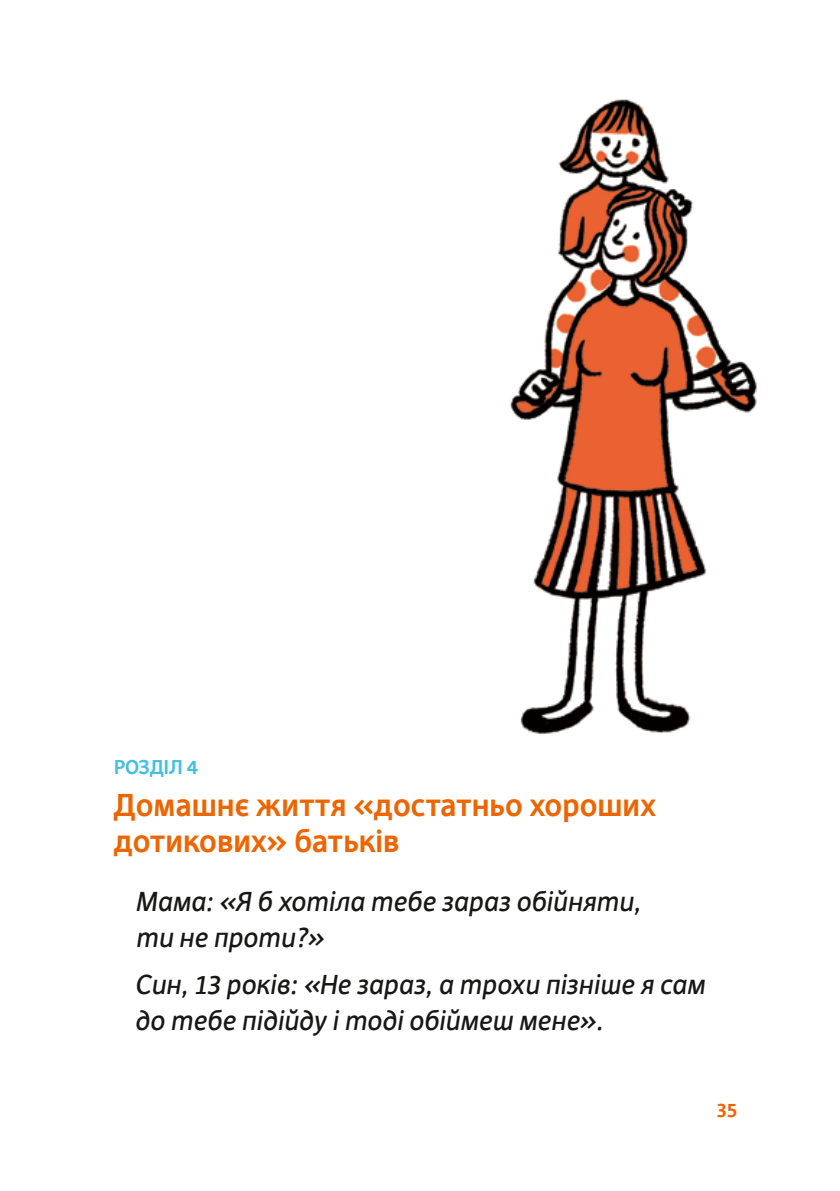
<style>
.page{position:relative;width:840px;height:1191px;background:#fff}
.page>*{position:absolute;margin:0;border:0;box-sizing:border-box;transform-origin:0 0}
.t1{font:700 30px/36px "Deja Rip";color:#ec6500}
.t2{font:italic 500 26px/36px "Deja Rip";color:#181716}
.t3{font:700 19px "Deja Rip";color:#44bfe0}
.t4{font:700 19px "Deja Rip";color:#ec6500}
</style>
<div class="page">
<img style="left:510px;top:99px;width:247px;height:636px">
<p class="t3" style="left:114px;top:756px;width:86px">РОЗДІЛ 4</p>
<p class="t1" style="left:113px;top:787px;width:544px">Домашнє життя «достатньо хороших дотикових» батьків</p>
<p class="t2" style="left:135px;top:883px;width:506px">Мама: «Я б хотіла тебе зараз обійняти, ти не проти?»</p>
<p class="t2" style="left:134px;top:967px;width:571px">Син, 13 років: «Не зараз, а трохи пізніше я сам до тебе підійду і тоді обіймеш мене».</p>
<p class="t4" style="left:716px;top:1098px;width:22px">35</p>
</div>
